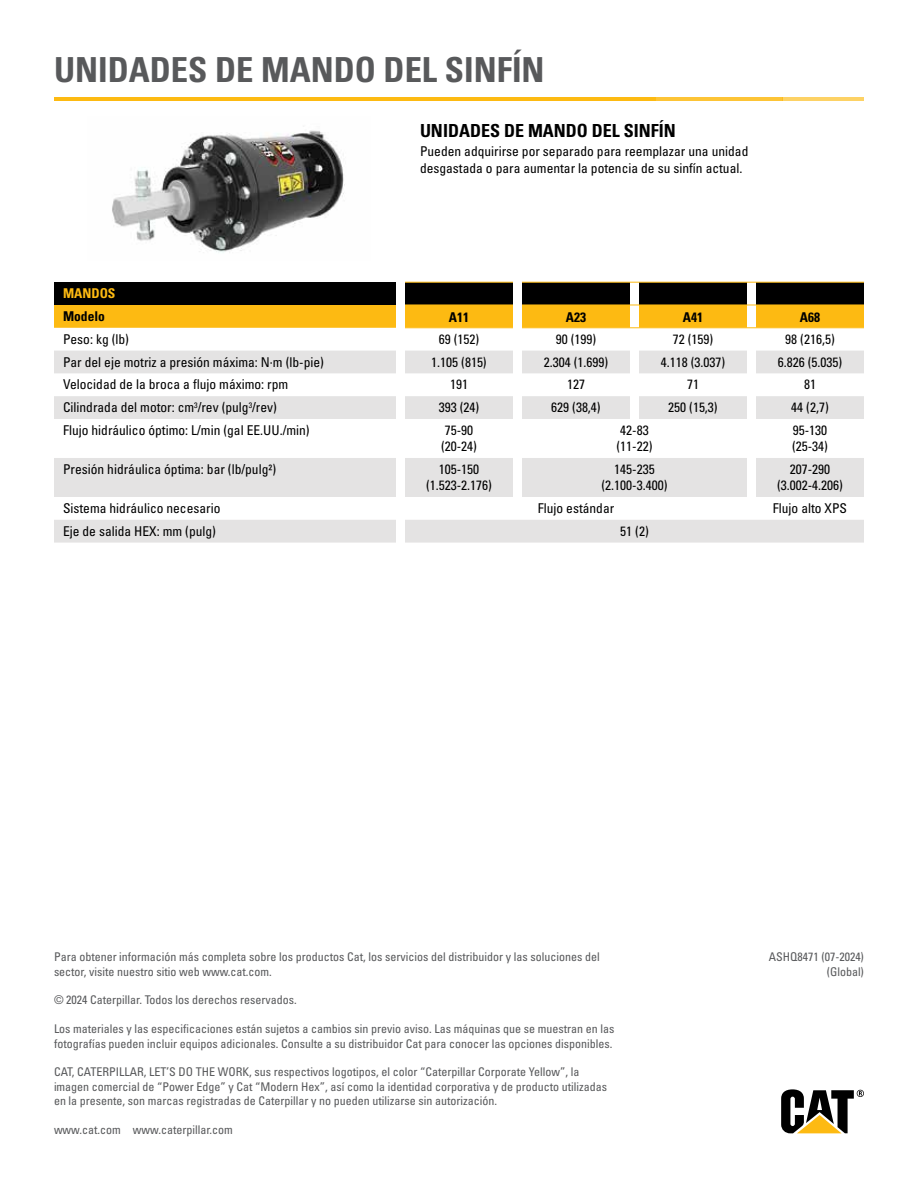
<style>
.page{position:relative;width:918px;height:1188px;background:#fff}
.page>*{position:absolute;margin:0;border:0;box-sizing:border-box;transform-origin:0 0}
.t1{font:34.5px "Univers LTCYR 67 Bold Cond";color:#58595b}
.t2{font:18px "Univers LTCYR 67 Bold Cond";color:#000}
.t3{font:condensed 13.5px/16.2px "Univers LTCYR 57";color:#000}
.t4{font:13.5px "Univers LTCYR 67 Bold Cond";color:#000}
.t5{font:13.5px "Univers LTCYR 67 Bold Cond";color:#fdba12}
.t6{font:condensed 12px/14.4px "Univers LTCYR 57";color:#58595b}
</style>
<div class="page">
<svg style="left:781px;top:1089px;width:83px;height:44px"></svg>
<div style="left:54px;top:282px;width:342px;height:23px;background:#000"></div>
<div style="left:54px;top:305px;width:342px;height:23px;background:#fdba12"></div>
<svg style="left:54px;top:350px;width:810px;height:1px"></svg>
<svg style="left:54px;top:351px;width:810px;height:192px;fill:#e4e3e3"></svg>
<svg style="left:405px;top:282px;width:459px;height:47px;background:#8e6d1a"></svg>
<hr style="left:756px;top:328px;width:108px;height:1px;background:#fdba12">
<hr style="left:54px;top:97px;width:601px;height:4px;background:#fdba12">
<hr style="left:654px;top:97px;width:128px;height:4px;background:#fdc436">
<hr style="left:782px;top:97px;width:82px;height:4px;background:#fdd265">
<img style="left:112px;top:130px;width:233px;height:123px">
<h1 class="t1" style="left:54px;top:48px;width:492px">UNIDADES DE MANDO DEL SINFÍN</h1>
<h2 class="t2" style="left:420px;top:120px;width:257px">UNIDADES DE MANDO DEL SINFÍN</h2>
<p class="t3" style="left:420px;top:143px;width:330px">Pueden adquirirse por separado para reemplazar una unidad desgastada o para aumentar la potencia de su sinfín actual.</p>
<p class="t5" style="left:63px;top:285px;width:54px">MANDOS</p>
<p class="t4" style="left:63px;top:308px;width:43px">Modelo</p>
<p class="t4" style="left:449px;top:309px;width:22px">A11</p>
<p class="t4" style="left:566px;top:309px;width:22px">A23</p>
<p class="t4" style="left:683px;top:309px;width:22px">A41</p>
<p class="t4" style="left:800px;top:309px;width:22px">A68</p>
<p class="t3" style="left:63px;top:331px;width:67px">Peso: kg (lb)</p>
<p class="t3" style="left:439px;top:331px;width:42px">69 (152)</p>
<p class="t3" style="left:556px;top:331px;width:42px">90 (199)</p>
<p class="t3" style="left:673px;top:331px;width:42px">72 (159)</p>
<p class="t3" style="left:785px;top:331px;width:51px">98 (216,5)</p>
<p class="t3" style="left:63px;top:353px;width:262px">Par del eje motriz a presión máxima: N·m (lb-pie)</p>
<p class="t3" style="left:431px;top:353px;width:57px">1.105 (815)</p>
<p class="t3" style="left:544px;top:353px;width:66px">2.304 (1.699)</p>
<p class="t3" style="left:661px;top:353px;width:66px">4.118 (3.037)</p>
<p class="t3" style="left:778px;top:353px;width:66px">6.826 (5.035)</p>
<p class="t3" style="left:63px;top:376px;width:227px">Velocidad de la broca a flujo máximo: rpm</p>
<p class="t3" style="left:450px;top:376px;width:19px">191</p>
<p class="t3" style="left:567px;top:376px;width:19px">127</p>
<p class="t3" style="left:687px;top:376px;width:13px">71</p>
<p class="t3" style="left:804px;top:376px;width:13px">81</p>
<p class="t3" style="left:63px;top:399px;width:215px">Cilindrada del motor: cm<sup>3</sup>/rev (pulg<sup>3</sup>/rev)</p>
<p class="t3" style="left:439px;top:399px;width:42px">393 (24)</p>
<p class="t3" style="left:551px;top:399px;width:51px">629 (38,4)</p>
<p class="t3" style="left:668px;top:399px;width:51px">250 (15,3)</p>
<p class="t3" style="left:791px;top:399px;width:39px">44 (2,7)</p>
<p class="t3" style="left:63px;top:422px;width:248px">Flujo hidráulico óptimo: L/min (gal EE.UU./min)</p>
<p class="t3" style="left:441px;top:422px;width:37px">75-90 (20-24)</p>
<p class="t3" style="left:617px;top:422px;width:37px">42-83 (11-22)</p>
<p class="t3" style="left:792px;top:422px;width:37px">95-130 (25-34)</p>
<p class="t3" style="left:63px;top:461px;width:215px">Presión hidráulica óptima: bar (lb/pulg²)</p>
<p class="t3" style="left:426px;top:461px;width:67px;text-align:center">105-150 (1.523-2.176)</p>
<p class="t3" style="left:602px;top:461px;width:67px;text-align:center">145-235 (2.100-3.400)</p>
<p class="t3" style="left:777px;top:461px;width:67px;text-align:center">207-290 (3.002-4.206)</p>
<p class="t3" style="left:63px;top:500px;width:159px">Sistema hidráulico necesario</p>
<p class="t3" style="left:538px;top:500px;width:78px">Flujo estándar</p>
<p class="t3" style="left:773px;top:500px;width:76px">Flujo alto XPS</p>
<p class="t3" style="left:63px;top:523px;width:154px">Eje de salida HEX: mm (pulg)</p>
<p class="t3" style="left:620px;top:523px;width:30px">51 (2)</p>
<p class="t6" style="left:54px;top:949px;width:547px">Para obtener información más completa sobre los productos Cat, los servicios del distribuidor y las soluciones del sector, visite nuestro sitio web www.cat.com.</p>
<p class="t6" style="left:54px;top:993px;width:244px">© 2024 Caterpillar. Todos los derechos reservados.</p>
<p class="t6" style="left:54px;top:1021px;width:562px">Los materiales y las especificaciones están sujetos a cambios sin previo aviso. Las máquinas que se muestran en las fotografías pueden incluir equipos adicionales. Consulte a su distribuidor Cat para conocer las opciones disponibles.</p>
<p class="t6" style="left:54px;top:1065px;width:555px">CAT, CATERPILLAR, LET’S DO THE WORK, sus respectivos logotipos, el color “Caterpillar Corporate Yellow”, la imagen comercial de “Power Edge” y Cat “Modern Hex”, así como la identidad corporativa y de producto utilizadas en la presente, son marcas registradas de Caterpillar y no pueden utilizarse sin autorización.</p>
<p class="t6" style="left:54px;top:1122px;width:180px">www.cat.com www.caterpillar.com</p>
<p class="t6" style="left:769px;top:949px;width:97px;text-align:right">ASHQ8471 (07-2024) (Global)</p>
</div>
